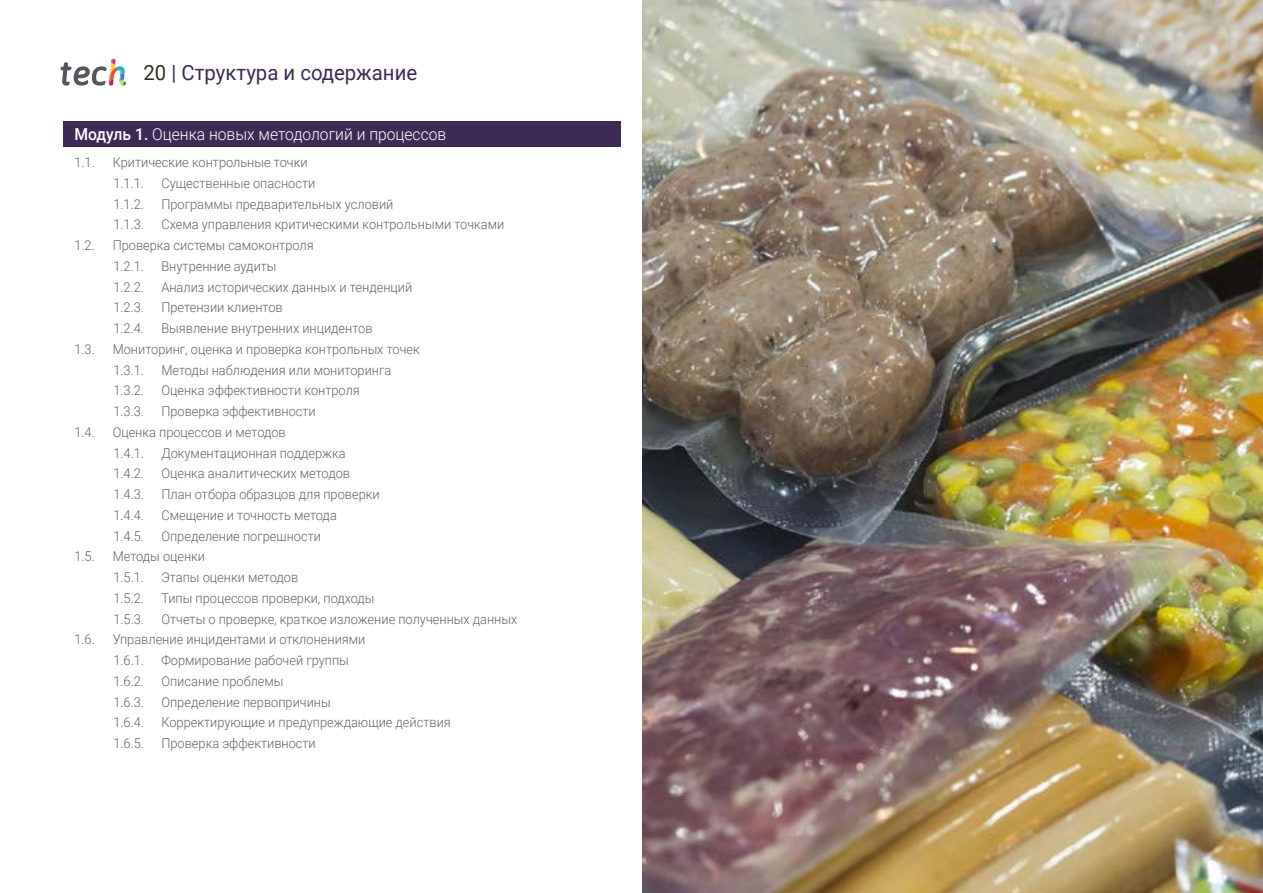
<style>
.page{position:relative;width:1263px;height:893px;background:#fff}
.page>*{position:absolute;margin:0;border:0;box-sizing:border-box;transform-origin:0 0}
.t1{font:21px "Roboto";color:#3d2b56}
.t2{font:300 16.5px "Roboto";color:#fff;scale:.95 1}
.t3{font:300 13.5px/20.7px "Roboto";color:#61646a;scale:.95 1}
.s1{color:#312e20}
.s2{font-weight:500}
</style>
<div class="page">
<div style="left:63px;top:121px;width:558px;height:25px;background:#3d2b56"></div>
<svg style="left:61px;top:59px;width:65px;height:27px"></svg>
<img style="left:642px;top:0;width:621px;height:893px">
<h1 class="t1" style="left:144px;top:57px;width:275px"><span class="s1">20</span> | Структура и содержание</h1>
<p class="t2" style="left:74px;top:123px;width:393px"><span class="s2">Модуль 1.</span> Оценка новых методологий и процессов</p>
<p class="t3" style="left:74px;top:151px;width:23px">1.1.</p>
<p class="t3" style="left:113px;top:151px;width:207px">Критические контрольные точки<br>1.1.1.</p>
<p class="t3" style="left:161px;top:172px;width:163px">Существенные опасности</p>
<p class="t3" style="left:113px;top:193px;width:34px">1.1.2.</p>
<p class="t3" style="left:161px;top:193px;width:246px">Программы предварительных условий</p>
<p class="t3" style="left:113px;top:214px;width:34px">1.1.3.</p>
<p class="t3" style="left:161px;top:214px;width:362px">Схема управления критическими контрольными точками</p>
<p class="t3" style="left:74px;top:234px;width:23px">1.2.</p>
<p class="t3" style="left:113px;top:234px;width:213px">Проверка системы самоконтроля<br>1.2.1.</p>
<p class="t3" style="left:161px;top:255px;width:123px">Внутренние аудиты</p>
<p class="t3" style="left:113px;top:276px;width:34px">1.2.2.</p>
<p class="t3" style="left:161px;top:276px;width:265px">Анализ исторических данных и тенденций</p>
<p class="t3" style="left:113px;top:297px;width:34px">1.2.3.</p>
<p class="t3" style="left:161px;top:297px;width:129px">Претензии клиентов</p>
<p class="t3" style="left:113px;top:317px;width:34px">1.2.4.</p>
<p class="t3" style="left:161px;top:317px;width:224px">Выявление внутренних инцидентов</p>
<p class="t3" style="left:74px;top:338px;width:23px">1.3.</p>
<p class="t3" style="left:113px;top:338px;width:325px">Мониторинг, оценка и проверка контрольных точек<br>1.3.1.</p>
<p class="t3" style="left:161px;top:359px;width:244px">Методы наблюдения или мониторинга</p>
<p class="t3" style="left:113px;top:380px;width:34px">1.3.2.</p>
<p class="t3" style="left:161px;top:380px;width:210px">Оценка эффективности контроля</p>
<p class="t3" style="left:113px;top:400px;width:34px">1.3.3.</p>
<p class="t3" style="left:161px;top:400px;width:164px">Проверка эффективности</p>
<p class="t3" style="left:74px;top:421px;width:23px">1.4.</p>
<p class="t3" style="left:113px;top:421px;width:184px">Оценка процессов и методов<br>1.4.1.</p>
<p class="t3" style="left:161px;top:442px;width:195px">Документационная поддержка</p>
<p class="t3" style="left:113px;top:463px;width:34px">1.4.2.</p>
<p class="t3" style="left:161px;top:463px;width:200px">Оценка аналитических методов</p>
<p class="t3" style="left:113px;top:483px;width:34px">1.4.3.</p>
<p class="t3" style="left:161px;top:483px;width:231px">План отбора образцов для проверки</p>
<p class="t3" style="left:113px;top:504px;width:34px">1.4.4.</p>
<p class="t3" style="left:161px;top:504px;width:186px">Смещение и точность метода</p>
<p class="t3" style="left:113px;top:525px;width:34px">1.4.5.</p>
<p class="t3" style="left:161px;top:525px;width:170px">Определение погрешности</p>
<p class="t3" style="left:74px;top:546px;width:23px">1.5.</p>
<p class="t3" style="left:113px;top:546px;width:99px">Методы оценки<br>1.5.1.</p>
<p class="t3" style="left:161px;top:566px;width:145px">Этапы оценки методов</p>
<p class="t3" style="left:113px;top:587px;width:34px">1.5.2.</p>
<p class="t3" style="left:161px;top:587px;width:226px">Типы процессов проверки, подходы</p>
<p class="t3" style="left:113px;top:608px;width:34px">1.5.3.</p>
<p class="t3" style="left:161px;top:608px;width:376px">Отчеты о проверке, краткое изложение полученных данных</p>
<p class="t3" style="left:74px;top:629px;width:23px">1.6.</p>
<p class="t3" style="left:113px;top:629px;width:268px">Управление инцидентами и отклонениями<br>1.6.1.</p>
<p class="t3" style="left:161px;top:649px;width:199px">Формирование рабочей группы</p>
<p class="t3" style="left:113px;top:670px;width:34px">1.6.2.</p>
<p class="t3" style="left:161px;top:670px;width:130px">Описание проблемы</p>
<p class="t3" style="left:113px;top:691px;width:34px">1.6.3.</p>
<p class="t3" style="left:161px;top:691px;width:180px">Определение первопричины</p>
<p class="t3" style="left:113px;top:712px;width:34px">1.6.4.</p>
<p class="t3" style="left:161px;top:712px;width:306px">Корректирующие и предупреждающие действия</p>
<p class="t3" style="left:113px;top:732px;width:34px">1.6.5.</p>
<p class="t3" style="left:161px;top:732px;width:164px">Проверка эффективности</p>
</div>
